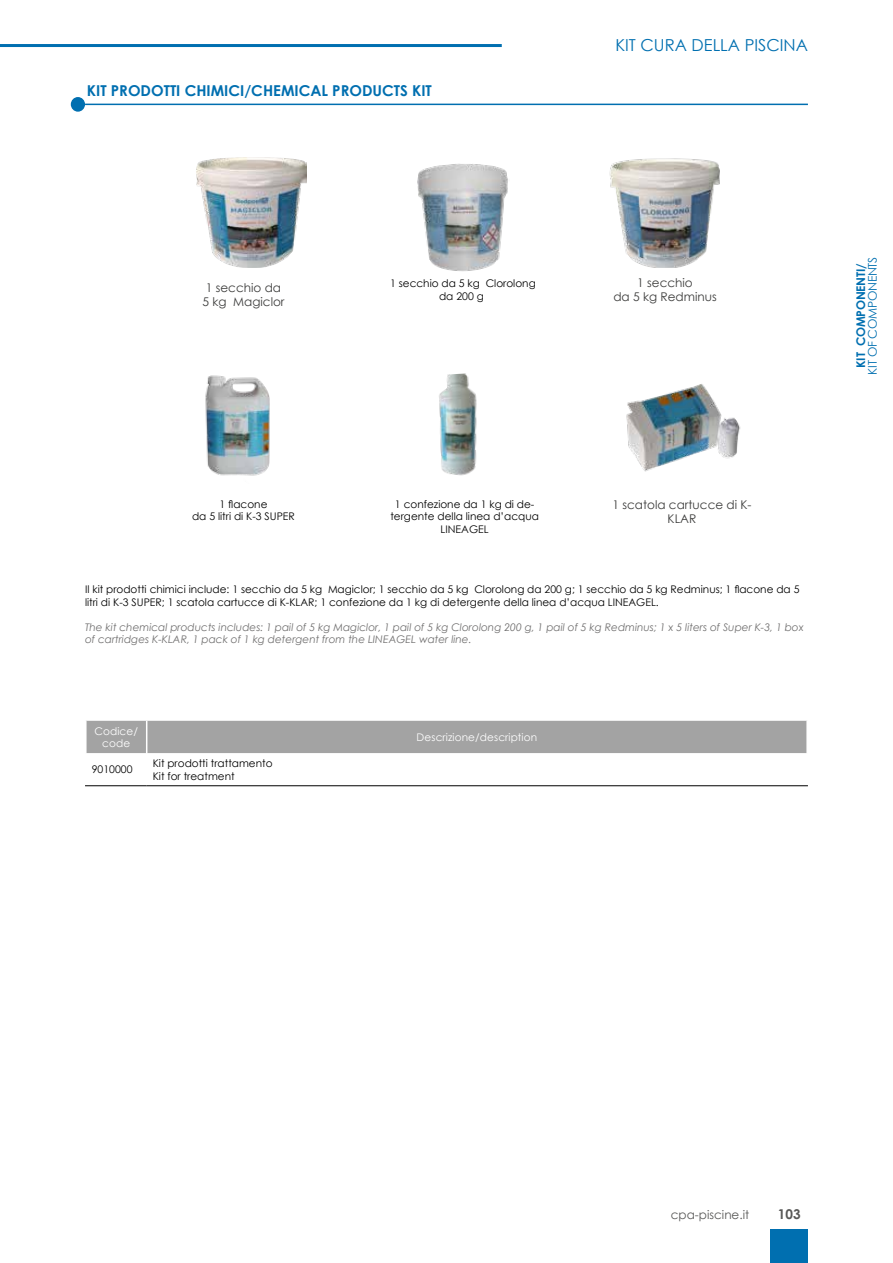
<style>
.page{position:relative;width:893px;height:1263px;background:#fff}
.page>*{position:absolute;margin:0;border:0;box-sizing:border-box;transform-origin:0 0}
.t1{font:16.5px "Century Gothic";color:#006fb0}
.t2{font:700 15px "Century Gothic";color:#006fb0}
.t3{font:700 13.5px "Century Gothic";color:#575756}
.t4{font:12px/14.4px "Century Gothic";color:#3c3c3b;text-align:center}
.t5{font:12px "Century Gothic";letter-spacing:-.02em;color:#006fb0}
.t6{font:12px "Century Gothic";color:#575756}
.t7{font:700 12px "Century Gothic";letter-spacing:-.02em;color:#006fb0}
.t8{font:10.5px/12.6px "Century Gothic";color:#000;text-align:center}
.t9{font:italic 10.5px/12.6px "Century Gothic";color:#706f6f}
.t10{font:10.5px/12.6px "Century Gothic";letter-spacing:.01em;color:#fff;text-align:center}
</style>
<div class="page">
<div style="left:770px;top:1229px;width:38px;height:34px;background:#006fb0"></div>
<hr style="left:0;top:44px;width:502px;height:3px;background:#006fb0">
<img style="left:196px;top:157px;width:110px;height:111px">
<img style="left:609px;top:158px;width:111px;height:110px">
<img style="left:417px;top:163px;width:91px;height:109px">
<img style="left:205px;top:375px;width:65px;height:101px">
<img style="left:439px;top:373px;width:38px;height:103px">
<img style="left:626px;top:384px;width:115px;height:88px">
<div style="left:87px;top:721px;width:719px;height:32px;background:#a3a3a3"></div>
<hr style="left:85px;top:785px;width:62px;height:1px;background:#000">
<hr style="left:147px;top:785px;width:661px;height:1px;background:#000">
<hr style="left:146px;top:721px;width:1px;height:32px;background:#fff">
<hr style="left:85px;top:104px;width:723px;height:1px;background:#006fb0">
<div style="left:71px;top:97px;width:14px;height:15px;background:#006fb0;border-radius:50%"></div>
<h2 class="t2" style="left:87px;top:79px;width:347px">KIT PRODOTTI CHIMICI/CHEMICAL PRODUCTS KIT</h2>
<h1 class="t1" style="left:615px;top:34px;width:194px">KIT CURA DELLA PISCINA</h1>
<p class="t4" style="left:202px;top:280px;width:84px;text-align:left">1 secchio da<br>5 kg Magiclor</p>
<p class="t8" style="left:390px;top:277px;width:147px">1 secchio da 5 kg Clorolong da 200 g</p>
<p class="t4" style="left:613px;top:275px;width:105px">1 secchio<br>da 5 kg Redminus</p>
<p class="t8" style="left:192px;top:497px;width:104px">1 flacone<br>da 5 litri di K-3 SUPER</p>
<p class="t8" style="left:390px;top:497px;width:150px">1 confezione da 1 kg di de&shy;tergente della linea d’acqua<br>LINEAGEL</p>
<p class="t4" style="left:612px;top:497px;width:141px">1 scatola cartucce di K-<br>KLAR</p>
<p class="t8" style="left:85px;top:583px;width:716px;text-align:left">Il kit prodotti chimici include: 1 secchio da 5 kg Magiclor; 1 secchio da 5 kg Clorolong da 200 g; 1 secchio da 5 kg Redminus; 1 flacone da 5 litri di K-3 SUPER; 1 scatola cartucce di K-KLAR; 1 confezione da 1 kg di detergente della linea d’acqua LINEAGEL.</p>
<p class="t9" style="left:85px;top:620px;width:720px">The kit chemical products includes: 1 pail of 5 kg Magiclor, 1 pail of 5 kg Clorolong 200 g, 1 pail of 5 kg Redminus; 1 x 5 liters of Super K-3, 1 box of cartridges K-KLAR, 1 pack of 1 kg detergent from the LINEAGEL water line.</p>
<p class="t10" style="left:94px;top:724px;width:45px">Codice/ code</p>
<p class="t10" style="left:417px;top:731px;width:122px">Descrizione/description</p>
<p class="t8" style="left:92px;top:763px;width:42px">9010000</p>
<p class="t8" style="left:153px;top:757px;width:121px;text-align:left">Kit prodotti trattamento<br>Kit for treatment</p>
<p class="t7" style="left:851px;top:368px;width:105px;rotate:-90deg">KIT COMPONENTI/</p>
<p class="t5" style="left:864px;top:375px;width:119px;rotate:-90deg">KIT OF COMPONENTS</p>
<p class="t6" style="left:671px;top:1206px;width:80px">cpa-piscine.it</p>
<p class="t3" style="left:778px;top:1204px;width:24px">103</p>
</div>
